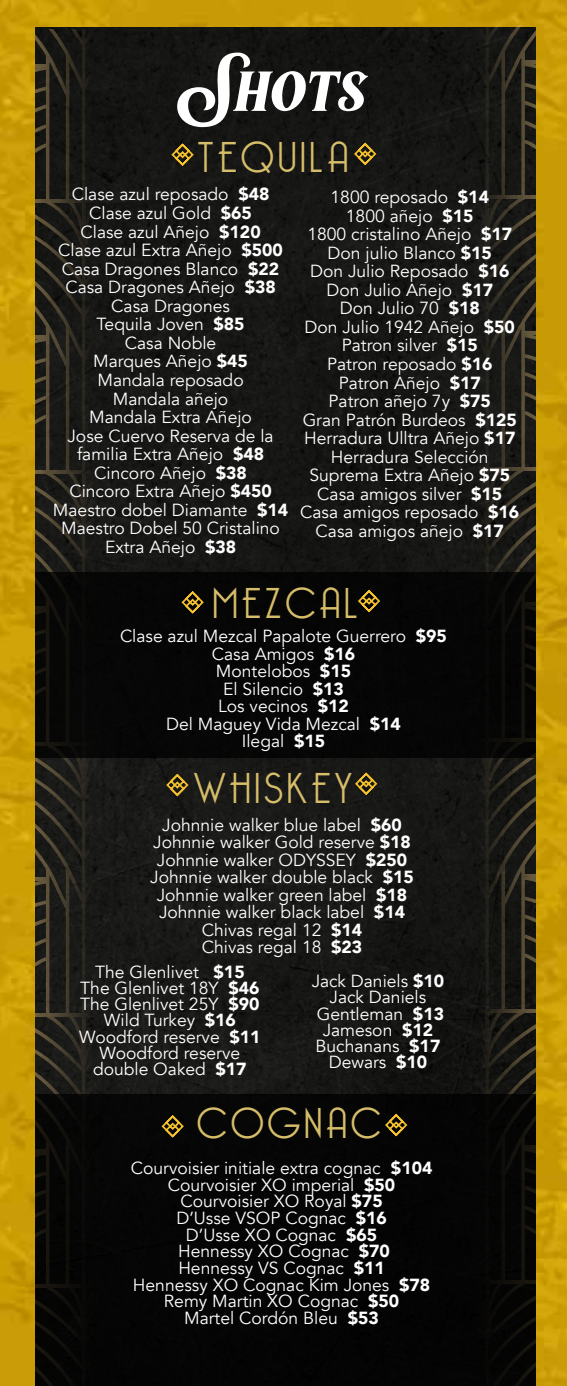
<style>
.page{position:relative;width:567px;height:1386px;background:#fff}
.page>*{position:absolute;margin:0;border:0;box-sizing:border-box;transform-origin:0 0}
.t1{font:78.75px "Marons";color:#fff}
.t2{font:300 42px "Bellerose";letter-spacing:.1em;color:#d6bd69}
.t3{font:17.5px/18.6px "Avenir";color:#fff;text-align:center}
.s1{font-weight:900}
</style>
<div class="page">
<img style="left:0;top:0;width:567px;height:1386px">
<div style="left:35px;top:28px;width:426px;height:1067px;background:#171716"></div>
<svg style="left:461px;top:25px;width:75px;height:1070px;background:#1d1c18"></svg>
<hr style="left:524px;top:60px;width:12px;height:4px;background:#61543a">
<svg style="left:35px;top:29px;width:75px;height:1066px;background:#1f1e1a"></svg>
<div style="left:35px;top:572px;width:501px;height:185px;background:#000"></div>
<div style="left:35px;top:1095px;width:501px;height:291px;background:#000"></div>
<svg style="left:353px;top:141px;width:25px;height:25px"></svg>
<svg style="left:170px;top:142px;width:25px;height:25px"></svg>
<svg style="left:358px;top:589px;width:23px;height:24px"></svg>
<svg style="left:181px;top:591px;width:23px;height:23px"></svg>
<svg style="left:354px;top:771px;width:25px;height:25px"></svg>
<svg style="left:165px;top:773px;width:25px;height:24px"></svg>
<svg style="left:385px;top:1113px;width:23px;height:24px"></svg>
<svg style="left:161px;top:1115px;width:23px;height:23px"></svg>
<h1 class="t1" style="left:179px;top:52px;width:189px">Shots</h1>
<h2 class="t2" style="left:198px;top:133px;width:152px">TEQUILA</h2>
<p class="t3" style="left:53px;top:186px;width:237px">Clase azul reposado <span class="s1">$48<br></span>Clase azul Gold <span class="s1">$65<br></span>Clase azul Añejo <span class="s1">$120<br></span>Clase azul Extra Añejo <span class="s1">$500<br></span>Casa Dragones Blanco <span class="s1">$22<br></span>Casa Dragones Añejo <span class="s1">$38<br></span>Casa Dragones<br>Tequila Joven <span class="s1">$85<br></span>Casa Noble<br>Marques Añejo <span class="s1">$45<br></span>Mandala reposado<br>Mandala añejo<br>Mandala Extra Añejo<br>Jose Cuervo Reserva de la familia Extra Añejo <span class="s1">$48<br></span>Cincoro Añejo <span class="s1">$38<br></span>Cincoro Extra Añejo <span class="s1">$450<br></span>Maestro dobel Diamante <span class="s1">$14<br></span>Maestro Dobel 50 Cristalino<br>Extra Añejo <span class="s1">$38</span></p>
<p class="t3" style="left:300px;top:188px;width:221px">1800 reposado <span class="s1">$14<br></span>1800 añejo <span class="s1">$15<br></span>1800 cristalino Añejo <span class="s1">$17<br></span>Don julio Blanco <span class="s1">$15<br></span>Don Julio Reposado <span class="s1">$16<br></span>Don Julio Añejo <span class="s1">$17<br></span>Don Julio 70 <span class="s1">$18<br></span>Don Julio 1942 Añejo <span class="s1">$50<br></span>Patron silver <span class="s1">$15<br></span>Patron reposado <span class="s1">$16<br></span>Patron Añejo <span class="s1">$17<br></span>Patron añejo 7y <span class="s1">$75<br></span>Gran Patrón Burdeos <span class="s1">$125<br></span>Herradura Ulltra Añejo <span class="s1">$17<br></span>Herradura Selección<br>Suprema Extra Añejo <span class="s1">$75<br></span>Casa amigos silver <span class="s1">$15<br></span>Casa amigos reposado <span class="s1">$16<br></span>Casa amigos añejo <span class="s1">$17</span></p>
<h2 class="t2" style="left:213px;top:579px;width:147px">MEZCAL</h2>
<p class="t3" style="left:120px;top:628px;width:329px;line-height:17.5px">Clase azul Mezcal Papalote Guerrero <span class="s1">$95<br></span>Casa Amigos <span class="s1">$16<br></span>Montelobos <span class="s1">$15<br></span>El Silencio <span class="s1">$13<br></span>Los vecinos <span class="s1">$12<br></span>Del Maguey Vida Mezcal <span class="s1">$14<br></span>Ilegal <span class="s1">$15</span></p>
<h2 class="t2" style="left:194px;top:765px;width:159px">WHISKEY</h2>
<p class="t3" style="left:150px;top:816px;width:265px;line-height:17.5px">Johnnie walker blue label <span class="s1">$60<br></span>Johnnie walker Gold reserve <span class="s1">$18<br></span>Johnnie walker ODYSSEY <span class="s1">$250<br></span>Johnnie walker double black <span class="s1">$15<br></span>Johnnie walker green label <span class="s1">$18<br></span>Johnnie walker black label <span class="s1">$14<br></span>Chivas regal 12 <span class="s1">$14<br></span>Chivas regal 18 <span class="s1">$23</span></p>
<p class="t3" style="left:79px;top:964px;width:183px;line-height:16.3px">The Glenlivet <span class="s1">$15<br></span>The Glenlivet 18Y <span class="s1">$46<br></span>The Glenlivet 25Y <span class="s1">$90<br></span>Wild Turkey <span class="s1">$16<br></span>Woodford reserve <span class="s1">$11<br></span>Woodford reserve double Oaked <span class="s1">$17</span></p>
<p class="t3" style="left:312px;top:973px;width:134px;line-height:16.3px">Jack Daniels <span class="s1">$10<br></span>Jack Daniels<br>Gentleman <span class="s1">$13<br></span>Jameson <span class="s1">$12<br></span>Buchanans <span class="s1">$17<br></span>Dewars <span class="s1">$10</span></p>
<h2 class="t2" style="left:197px;top:1099px;width:185px">COGNAC</h2>
<p class="t3" style="left:131px;top:1160px;width:303px;line-height:16.6px">Courvoisier initiale extra cognac <span class="s1">$104<br></span>Courvoisier XO imperial <span class="s1">$50<br></span>Courvoisier XO Royal <span class="s1">$75<br></span>D’Usse VSOP Cognac <span class="s1">$16<br></span>D’Usse XO Cognac <span class="s1">$65<br></span>Hennessy XO Cognac <span class="s1">$70<br></span>Hennessy VS Cognac <span class="s1">$11<br></span>Hennessy XO Cognac Kim Jones <span class="s1">$78<br></span>Remy Martin XO Cognac <span class="s1">$50<br></span>Martel Cordón Bleu <span class="s1">$53</span></p>
</div>
